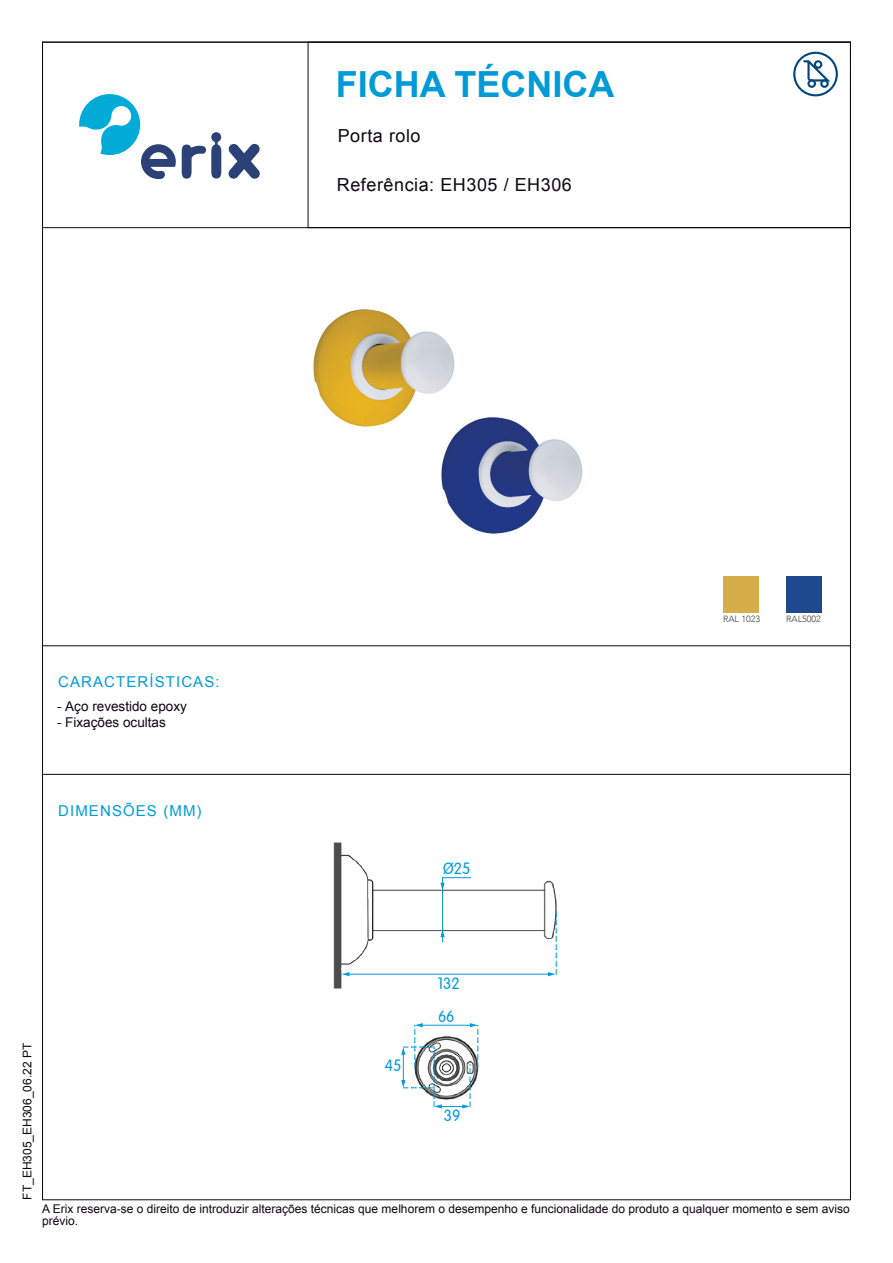
<style>
.page{position:relative;width:893px;height:1263px;background:#fff}
.page>*{position:absolute;margin:0;border:0;box-sizing:border-box;transform-origin:0 0}
.t1{font:700 36px "Arial";color:#009bd7}
.t2{font:18px "Arial";letter-spacing:.03em;color:#0c090d}
.t3{font:300 16.05px "VAG Rounded LT";color:#009bdd}
.t4{font:15px "Arial";letter-spacing:.075em;color:#009bd7}
.t5{font:13.5px "Arial";color:#0c090d}
.t6{font:12px/12px "Arial";color:#0c090d}
.t7{font:300 9px "Avenir";color:#3e3e3f}
</style>
<div class="page">
<svg style="left:182px;top:132px;width:39px;height:47px"></svg>
<svg style="left:228px;top:143px;width:32px;height:36px"></svg>
<svg style="left:79px;top:94px;width:97px;height:85px"></svg>
<div style="left:308px;top:42px;width:543px;height:186px;border:1px solid #0c090d"></div>
<hr style="left:42px;top:645px;width:809px;height:1px;background:#0c090d">
<hr style="left:42px;top:774px;width:809px;height:1px;background:#0c090d">
<div style="left:723px;top:576px;width:36px;height:36px;background:#d5ae49"></div>
<div style="left:786px;top:576px;width:36px;height:36px;background:#1f498f"></div>
<svg style="left:793px;top:52px;width:45px;height:44px"></svg>
<img style="left:313px;top:309px;width:142px;height:118px">
<img style="left:434px;top:413px;width:149px;height:121px">
<img style="left:333px;top:842px;width:224px;height:267px">
<hr style="left:348px;top:974px;width:201px;height:1px;background:#009bdd">
<svg style="left:342px;top:972px;width:7px;height:4px"></svg>
<svg style="left:548px;top:909px;width:9px;height:67px"></svg>
<svg style="left:401px;top:1023px;width:77px;height:85px"></svg>
<svg style="left:440px;top:929px;width:5px;height:13px"></svg>
<hr style="left:442px;top:887px;width:1px;height:44px;background:#009bdd">
<svg style="left:440px;top:877px;width:31px;height:13px"></svg>
<h1 class="t1" style="left:336px;top:61px;width:280px">FICHA TÉCNICA</h1>
<h2 class="t2" style="left:338px;top:124px;width:84px">Porta rolo</h2>
<h2 class="t2" style="left:337px;top:172px;width:237px">Referência: EH305 / EH306</h2>
<p class="t4" style="left:58px;top:672px;width:163px">CARACTERÍSTICAS:</p>
<p class="t5" style="left:57px;top:697px;width:131px">- Aço revestido epoxy</p>
<p class="t5" style="left:57px;top:713px;width:110px">- Fixações ocultas</p>
<p class="t4" style="left:58px;top:801px;width:145px">DIMENSÕES (MM)</p>
<h3 class="t3" style="left:443px;top:859px;width:29px">Ø25</h3>
<p class="t7" style="left:723px;top:613px;width:39px">RAL 1023</p>
<p class="t7" style="left:786px;top:613px;width:36px">RAL5002</p>
<h3 class="t3" style="left:438px;top:974px;width:23px">132</h3>
<h3 class="t3" style="left:438px;top:1007px;width:18px">66</h3>
<p class="t6" style="left:21px;top:1200px;width:158px;rotate:-90deg">FT_EH305_EH306_06.22 PT</p>
<h3 class="t3" style="left:385px;top:1056px;width:18px">45</h3>
<h3 class="t3" style="left:444px;top:1106px;width:18px">39</h3>
<p class="t6" style="left:42px;top:1203px;width:809px">A Erix reserva-se o direito de introduzir alterações técnicas que melhorem o desempenho e funcionalidade do produto a qualquer momento e sem aviso prévio.</p>
</div>
